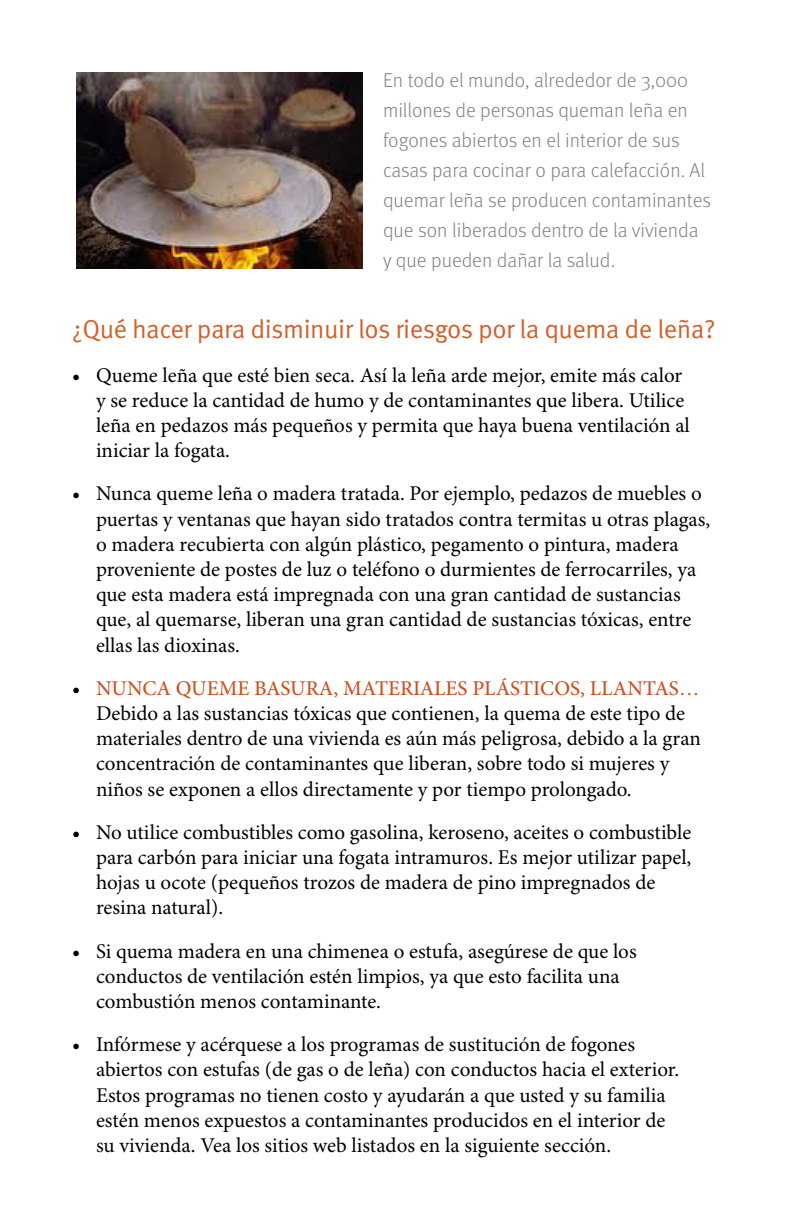
<style>
.page{position:relative;width:792px;height:1224px;background:#fff}
.page>*{position:absolute;margin:0;border:0;box-sizing:border-box;transform-origin:0 0}
.t1{font:26px "Meta Pro";letter-spacing:-.02em;color:#d3602b}
.t2{font:21px/25.2px "Minion Pro";color:#000}
.t3{font:300 20px/30px "Meta Pro";color:#808285}
.s1{font-size:24px}
.s2{font-weight:500;color:#cf501c}
.s3{color:#cf501c}
</style>
<div class="page">
<img style="left:76px;top:72px;width:287px;height:196px">
<p class="t3" style="left:383px;top:65px;width:329px">En todo el mundo, alrededor de 3,000 millones de personas queman leña en fogones abiertos en el interior de sus casas para cocinar o para calefacción. Al quemar leña se producen contaminantes que son liberados dentro de la vivienda y que pueden dañar la salud.</p>
<p class="t1" style="left:72px;top:313px;width:645px"><span class="s1">¿</span>Qué hacer para disminuir los riesgos por la quema de leña?</p>
<p class="t2" style="left:96px;top:363px;width:595px;text-indent:-24px">• Queme leña que esté bien seca. Así la leña arde mejor, emite más calor y se reduce la cantidad de humo y de contaminantes que libera. Utilice leña en pedazos más pequeños y permita que haya buena ventilación al iniciar la fogata.</p>
<p class="t2" style="left:96px;top:482px;width:616px;text-indent:-24px">• Nunca queme leña o madera tratada. Por ejemplo, pedazos de muebles o puertas y ventanas que hayan sido tratados contra termitas u otras plagas, o madera recubierta con algún plástico, pegamento o pintura, madera proveniente de postes de luz o teléfono o durmientes de ferrocarriles, ya que esta madera está impregnada con una gran cantidad de sustancias que, al quemarse, liberan una gran cantidad de sustancias tóxicas, entre ellas las dioxinas.</p>
<p class="t2" style="left:96px;top:676px;width:606px;text-indent:-24px">• <span class="s2">NUNCA QUEME BASURA, MATERIALES PLÁSTICOS, LLANTAS</span><span class="s3">… </span>Debido a las sustancias tóxicas que contienen, la quema de este tipo de materiales dentro de una vivienda es aún más peligrosa, debido a la gran concentración de contaminantes que liberan, sobre todo si mujeres y niños se exponen a ellos directamente y por tiempo prolongado.</p>
<p class="t2" style="left:96px;top:820px;width:597px;text-indent:-24px">• No utilice combustibles como gasolina, keroseno, aceites o combustible para carbón para iniciar una fogata intramuros. Es mejor utilizar papel, hojas u ocote (pequeños trozos de madera de pino impregnados de resina natural).</p>
<p class="t2" style="left:96px;top:939px;width:542px;text-indent:-24px">• Si quema madera en una chimenea o estufa, asegúrese de que los conductos de ventilación estén limpios, ya que esto facilita una combustión menos contaminante.</p>
<p class="t2" style="left:96px;top:1033px;width:585px;text-indent:-24px">• Infórmese y acérquese a los programas de sustitución de fogones abiertos con estufas (de gas o de leña) con conductos hacia el exterior.<br>Estos programas no tienen costo y ayudarán a que usted y su familia estén menos expuestos a contaminantes producidos en el interior de su vivienda. Vea los sitios web listados en la siguiente sección.</p>
</div>
